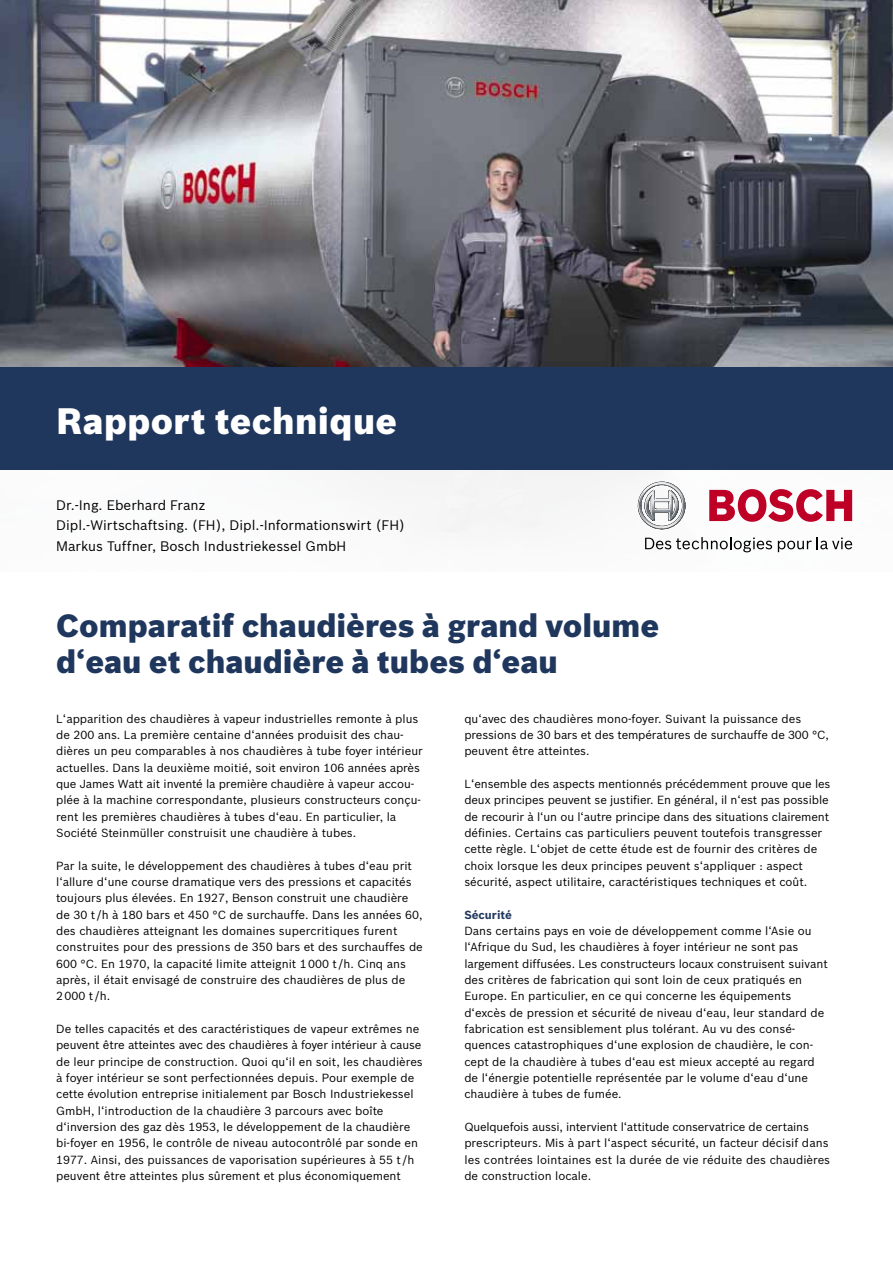
<style>
.page{position:relative;width:893px;height:1263px;background:#fff}
.page>*{position:absolute;margin:0;border:0;box-sizing:border-box;transform-origin:0 0}
.t1{font:900 36px "Bosch Sans";letter-spacing:.01em;color:#fff}
.t2{font:900 31.5px/35.7px "Bosch Sans";color:#20375d}
.t3{font:13.5px/20.4px "Bosch Sans";color:#000}
.t4{font:11.55px/16.4px "Bosch Sans";color:#000}
.t5{font:700 11.55px "Bosch Sans";color:#20375d}
</style>
<div class="page">
<img style="left:0;top:0;width:893px;height:367px">
<svg style="left:638px;top:482px;width:47px;height:47px"></svg>
<svg style="left:645px;top:537px;width:127px;height:15px"></svg>
<svg style="left:778px;top:537px;width:74px;height:15px"></svg>
<svg style="left:709px;top:489px;width:143px;height:33px"></svg>
<div style="left:0;top:367px;width:893px;height:102px;background:#20375d"></div>
<h1 class="t1" style="left:56px;top:399px;width:342px">Rapport technique</h1>
<p class="t3" style="left:56px;top:494px;width:350px">Dr.-Ing. Eberhard Franz<br>Dipl.-Wirtschaftsing. (FH), Dipl.-Informationswirt (FH)<br>Markus Tuffner, Bosch Industriekessel GmbH</p>
<h2 class="t2" style="left:56px;top:608px;width:605px">Comparatif chaudières à grand volume d‘eau et chaudière à tubes d‘eau</h2>
<p class="t4" style="left:56px;top:710px;width:368px">L‘apparition des chaudières à vapeur industrielles remonte à plus de 200 ans. La première centaine d‘années produisit des chau&shy;dières un peu comparables à nos chaudières à tube foyer intérieur actuelles. Dans la deuxième moitié, soit environ 106 années après que James Watt ait inventé la première chaudière à vapeur accou&shy;plée à la machine correspondante, plusieurs constructeurs conçu&shy;rent les premières chaudières à tubes d‘eau. En particulier, la Société Steinmüller construisit une chaudière à tubes.</p>
<p class="t4" style="left:56px;top:857px;width:368px">Par la suite, le développement des chaudières à tubes d‘eau prit l‘allure d‘une course dramatique vers des pressions et capacités toujours plus élevées. En 1927, Benson construit une chaudière de 30 t /h à 180 bars et 450 °C de surchauffe. Dans les années 60, des chaudières atteignant les domaines supercritiques furent construites pour des pressions de 350 bars et des surchauffes de 600 °C. En 1970, la capacité limite atteignit 1000 t /h. Cinq ans après, il était envisagé de construire des chaudières de plus de 2000 t /h.</p>
<p class="t4" style="left:56px;top:1020px;width:368px">De telles capacités et des caractéristiques de vapeur extrêmes ne peuvent être atteintes avec des chaudières à foyer intérieur à cause de leur principe de construction. Quoi qu‘il en soit, les chaudières à foyer intérieur se sont perfectionnées depuis. Pour exemple de cette évolution entreprise initialement par Bosch Industriekessel GmbH, l‘introduction de la chaudière 3 parcours avec boîte d‘inversion des gaz dès 1953, le développement de la chaudière bi-foyer en 1956, le contrôle de niveau autocontrôlé par sonde en 1977. Ainsi, des puissances de vaporisation supérieures à 55 t /h peuvent être atteintes plus sûrement et plus économiquement</p>
<p class="t4" style="left:464px;top:710px;width:366px">qu‘avec des chaudières mono-foyer. Suivant la puissance des pressions de 30 bars et des températures de surchauffe de 300 °C, peuvent être atteintes.</p>
<p class="t4" style="left:464px;top:776px;width:368px">L‘ensemble des aspects mentionnés précédemment prouve que les deux principes peuvent se justifier. En général, il n‘est pas possible de recourir à l‘un ou l‘autre principe dans des situations clairement définies. Certains cas particuliers peuvent toutefois transgresser cette règle. L‘objet de cette étude est de fournir des critères de choix lorsque les deux principes peuvent s‘appliquer : aspect sécurité, aspect utilitaire, caractéristiques techniques et coût.</p>
<p class="t5" style="left:464px;top:907px;width:49px">Sécurité</p>
<p class="t4" style="left:464px;top:923px;width:365px">Dans certains pays en voie de développement comme l‘Asie ou l‘Afrique du Sud, les chaudières à foyer intérieur ne sont pas largement diffusées. Les constructeurs locaux construisent suivant des critères de fabrication qui sont loin de ceux pratiqués en Europe. En particulier, en ce qui concerne les équipements d‘excès de pression et sécurité de niveau d‘eau, leur standard de fabrication est sensiblement plus tolérant. Au vu des consé&shy;quences catastrophiques d‘une explosion de chaudière, le con&shy;cept de la chaudière à tubes d‘eau est mieux accepté au regard de l‘énergie potentielle représentée par le volume d‘eau d‘une chaudière à tubes de fumée.</p>
<p class="t4" style="left:464px;top:1118px;width:367px">Quelquefois aussi, intervient l‘attitude conservatrice de certains prescripteurs. Mis à part l‘aspect sécurité, un facteur décisif dans les contrées lointaines est la durée de vie réduite des chaudières de construction locale.</p>
</div>
